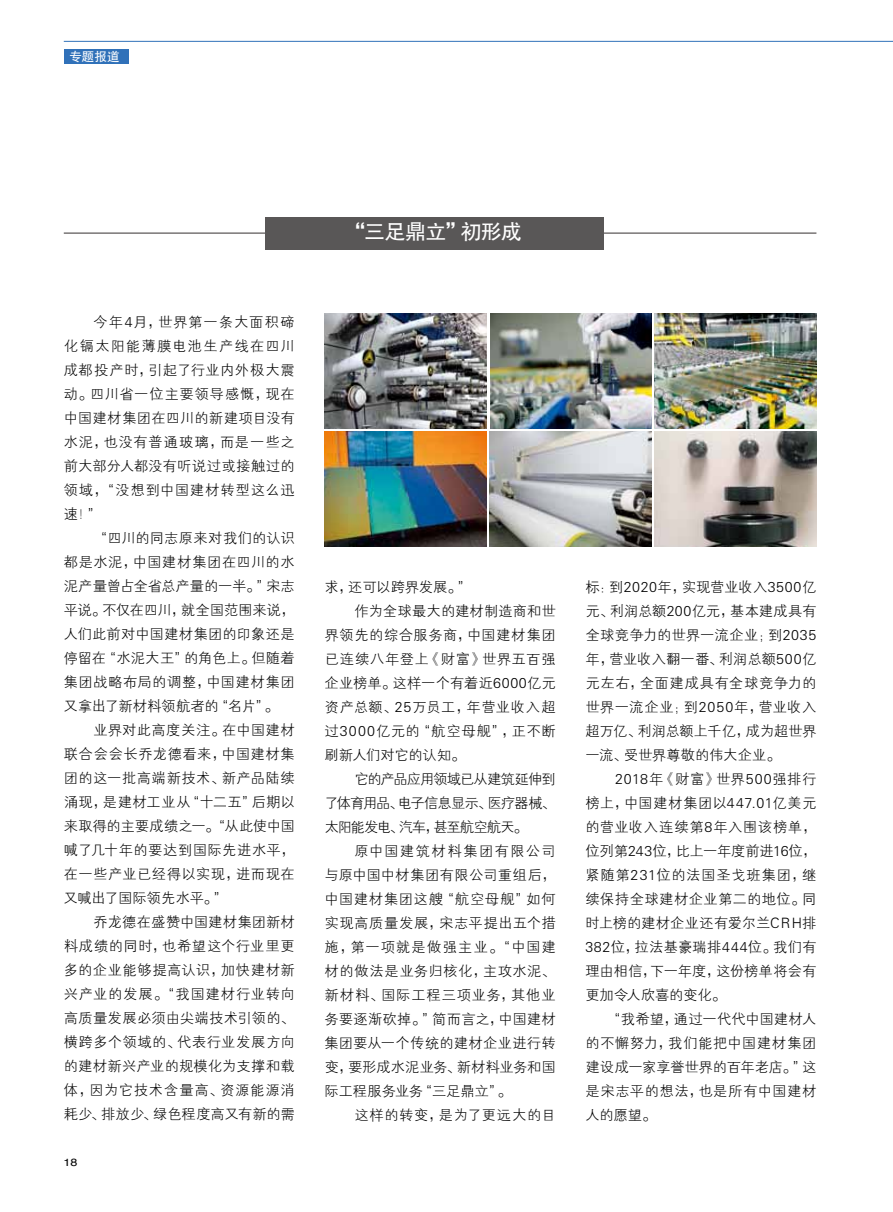
<style>
.page{position:relative;width:893px;height:1212px;background:#fff}
.page>*{position:absolute;margin:0;border:0;box-sizing:border-box;transform-origin:0 0}
.t1{font:21px "FZHTJW GB1 0";letter-spacing:-.035em;color:#fff}
.t2{font:14.25px/24px "FZXH1 JW GB1 0";letter-spacing:.02em;color:#000;text-align:justify}
.t3{font:14.25px "FZXH1 JW GB1 0";letter-spacing:.045em;color:#000}
.t4{font:14.25px "FZXH1 JW GB1 0";letter-spacing:-.065em;color:#000}
.t5{font:14.25px "FZXH1 JW GB1 0";letter-spacing:.06em;color:#000}
.t6{font:14.25px "FZXH1 JW GB1 0";letter-spacing:-.01em;color:#000}
.t7{font:14.25px "FZXH1 JW GB1 0";letter-spacing:.065em;color:#000}
.t8{font:14.25px "FZXH1 JW GB1 0";letter-spacing:.04em;color:#000}
.t9{font:14.25px "FZXH1 JW GB1 0";letter-spacing:-.005em;color:#000}
.t10{font:14.25px "FZXH1 JW GB1 0";letter-spacing:.055em;color:#000}
.t11{font:14.25px "FZXH1 JW GB1 0";letter-spacing:.08em;color:#000}
.t12{font:14.25px "FZXH1 JW GB1 0";letter-spacing:-.06em;color:#000}
.t13{font:14.25px "FZXH1 JW GB1 0";letter-spacing:.095em;color:#000}
.t14{font:14.25px "FZXH1 JW GB1 0";letter-spacing:-.015em;color:#000}
.t15{font:12.6px "FZHTJW GB1 0";color:#fff}
.t16{font:10.5px "Helvetica";color:#000;scale:1.2 1}
</style>
<div class="page">
<hr style="left:64px;top:41px;width:829px;height:1px;background:#3071b9">
<div style="left:64px;top:49px;width:65px;height:14px;background:#3071b9"></div>
<hr style="left:64px;top:233px;width:752px;height:1px;background:#353030">
<div style="left:266px;top:217px;width:338px;height:32px;background:#595757"></div>
<img style="left:325px;top:313px;width:161px;height:116px">
<img style="left:325px;top:432px;width:161px;height:114px">
<img style="left:490px;top:432px;width:161px;height:114px">
<img style="left:491px;top:313px;width:160px;height:116px">
<img style="left:655px;top:313px;width:161px;height:116px">
<img style="left:655px;top:432px;width:161px;height:114px">
<p class="t15" style="left:69px;top:49px;width:52px">专题报道</p>
<p class="t2" style="left:64px;top:310px;width:233px;text-indent:30px">今年4月，世界第一条大面积碲化镉太阳能薄膜电池生产线在四川成都投产时，引起了行业内外极大震动。四川省一位主要领导感慨，现在中国建材集团在四川的新建项目没有水泥，也没有普通玻璃，而是一些之前大部分人都没有听说过或接触过的领域，“没想到中国建材转型这么迅速！”</p>
<p class="t2" style="left:64px;top:526px;width:233px;text-indent:30px">“四川的同志原来对我们的认识都是水泥，中国建材集团在四川的水泥产量曾占全省总产量的一半。”宋志平说。不仅在四川，就全国范围来说，人们此前对中国建材集团的印象还是停留在“水泥大王”的角色上。但随着集团战略布局的调整，中国建材集团又拿出了新材料领航者的“名片”。</p>
<p class="t2" style="left:64px;top:718px;width:233px;text-indent:30px">业界对此高度关注。在中国建材联合会会长乔龙德看来，中国建材集团的这一批高端新技术、新产品陆续涌现，是建材工业从“十二五”后期以来取得的主要成绩之一。“从此使中国喊了几十年的要达到国际先进水平，在一些产业已经得以实现，进而现在又喊出了国际领先水平。”</p>
<p class="t2" style="left:64px;top:910px;width:233px;text-indent:30px">乔龙德在盛赞中国建材集团新材料成绩的同时，也希望这个行业里更多的企业能够提高认识，加快建材新兴产业的发展。“我国建材行业转向高质量发展必须由尖端技术引领的、横跨多个领域的、代表行业发展方向的建材新兴产业的规模化为支撑和载体，因为它技术含量高、资源能源消耗少、排放少、绿色程度高又有新的需</p>
<p class="t16" style="left:63px;top:1154px;width:13px">18</p>
<h1 class="t1" style="left:344px;top:220px;width:179px">“三足鼎立”初形成</h1>
<p class="t14" style="left:325px;top:579px;width:148px">求，还可以跨界发展。”</p>
<p class="t2" style="left:354px;top:599px;width:203px">作为全球最大的建材制造商和世</p>
<p class="t3" style="left:325px;top:627px;width:233px">界领先的综合服务商，中国建材集团</p>
<p class="t10" style="left:325px;top:651px;width:233px">已连续八年登上《财富》世界五百强</p>
<p class="t2" style="left:325px;top:671px;width:233px">企业榜单。这样一个有着近6000亿元</p>
<p class="t8" style="left:325px;top:699px;width:233px">资产总额、25万员工，年营业收入超</p>
<p class="t7" style="left:325px;top:723px;width:233px">过3000亿元的“航空母舰”，正不断</p>
<p class="t6" style="left:325px;top:747px;width:142px">刷新人们对它的认知。</p>
<p class="t12" style="left:354px;top:771px;width:203px">它的产品应用领域已从建筑延伸到</p>
<p class="t4" style="left:325px;top:795px;width:233px">了体育用品、电子信息显示、医疗器械、</p>
<p class="t4" style="left:325px;top:819px;width:205px">太阳能发电、汽车，甚至航空航天。</p>
<p class="t13" style="left:354px;top:843px;width:203px">原中国建筑材料集团有限公司</p>
<p class="t2" style="left:325px;top:863px;width:232px">与原中国中材集团有限公司重组后，</p>
<p class="t5" style="left:325px;top:891px;width:233px">中国建材集团这艘“航空母舰”如何</p>
<p class="t3" style="left:325px;top:915px;width:233px">实现高质量发展，宋志平提出五个措</p>
<p class="t11" style="left:325px;top:939px;width:233px">施，第一项就是做强主业。“中国建</p>
<p class="t3" style="left:325px;top:963px;width:233px">材的做法是业务归核化，主攻水泥、</p>
<p class="t5" style="left:325px;top:987px;width:233px">新材料、国际工程三项业务，其他业</p>
<p class="t2" style="left:325px;top:1007px;width:233px">务要逐渐砍掉。”简而言之，中国建材</p>
<p class="t2" style="left:325px;top:1031px;width:233px">集团要从一个传统的建材企业进行转</p>
<p class="t9" style="left:325px;top:1059px;width:233px">变，要形成水泥业务、新材料业务和国</p>
<p class="t6" style="left:325px;top:1083px;width:189px">际工程服务业务“三足鼎立”。</p>
<p class="t3" style="left:354px;top:1107px;width:203px">这样的转变，是为了更远大的目</p>
<p class="t2" style="left:585px;top:575px;width:233px">标：到2020年，实现营业收入3500亿元、利润总额200亿元，基本建成具有全球竞争力的世界一流企业；到2035年，营业收入翻一番、利润总额500亿元左右，全面建成具有全球竞争力的世界一流企业；到2050年，营业收入超万亿、利润总额上千亿，成为超世界一流、受世界尊敬的伟大企业。</p>
<p class="t2" style="left:585px;top:767px;width:233px;text-indent:30px">2018年《财富》世界500强排行榜上，中国建材集团以447.01亿美元的营业收入连续第8年入围该榜单，位列第243位，比上一年度前进16位，紧随第231位的法国圣戈班集团，继续保持全球建材企业第二的地位。同时上榜的建材企业还有爱尔兰CRH排382位，拉法基豪瑞排444位。我们有理由相信，下一年度，这份榜单将会有更加令人欣喜的变化。</p>
<p class="t2" style="left:585px;top:1007px;width:233px;text-indent:21px">“我希望，通过一代代中国建材人的不懈努力，我们能把中国建材集团建设成一家享誉世界的百年老店。”这是宋志平的想法，也是所有中国建材人的愿望。</p>
</div>
